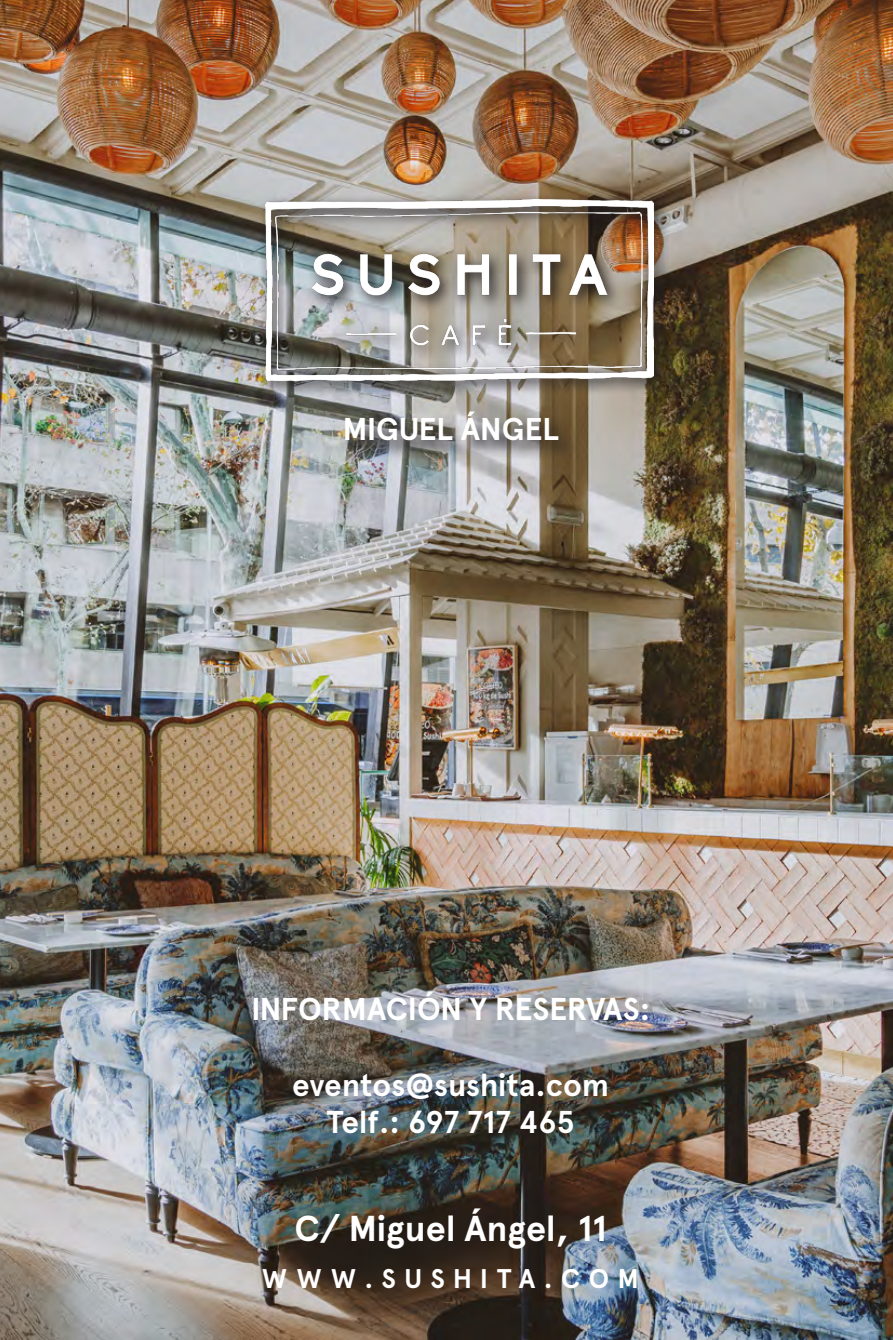
<style>
.page{position:relative;width:893px;height:1340px;background:#fff}
.page>*{position:absolute;margin:0;border:0;box-sizing:border-box;transform-origin:0 0}
.t1{font:700 36px "Apercu";letter-spacing:-.005em;color:#fff}
.t2{font:700 31.5px "Apercu";letter-spacing:-.01em;color:#fff}
.t3{font:700 27px "Apercu";letter-spacing:.315em;color:#fff}
</style>
<div class="page">
<img style="left:0;top:0;width:893px;height:1339px">
<svg style="left:343px;top:408px;width:236px;height:53px;background:#848079"></svg>
<img style="left:258px;top:192px;width:412px;height:206px">
<img style="left:265px;top:200px;width:388px;height:181px">
<p class="t2" style="left:343px;top:410px;width:218px">MIGUEL ÁNGEL</p>
<p class="t2" style="left:251px;top:989px;width:401px">INFORMACIÓN Y RESERVAS:</p>
<p class="t2" style="left:292px;top:1065px;width:319px">eventos@sushita.com</p>
<p class="t2" style="left:327px;top:1103px;width:250px">Telf.: 697 717 465</p>
<p class="t1" style="left:295px;top:1206px;width:314px">C/ Miguel Ángel, 11</p>
<p class="t3" style="left:262px;top:1261px;width:379px">WWW.SUSHITA.COM</p>
</div>
